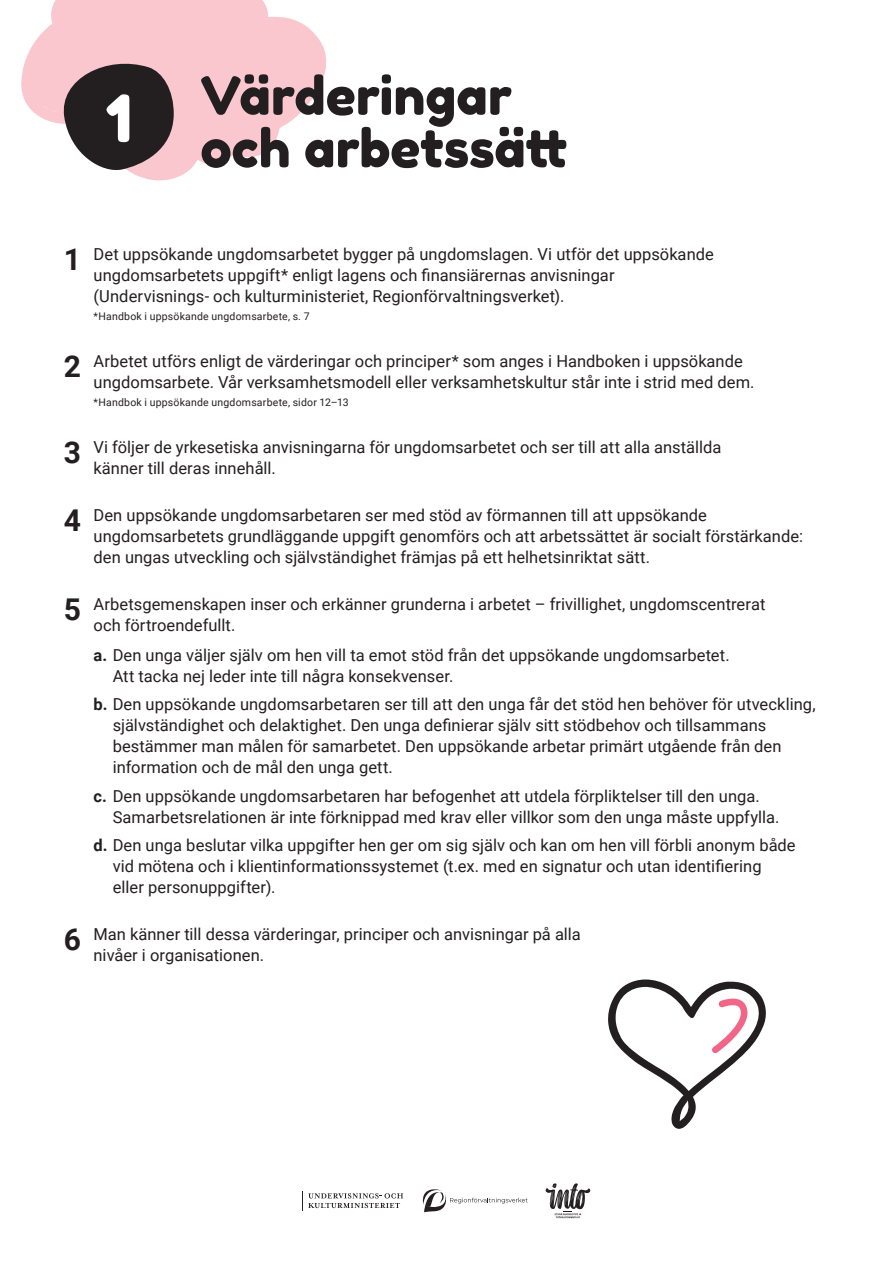
<style>
.page{position:relative;width:893px;height:1263px;background:#fff}
.page>*{position:absolute;margin:0;border:0;box-sizing:border-box;transform-origin:0 0}
.t1{font:64.95px "Fredoka One";color:#fff}
.t2{font:52.5px/52.5px "Fredoka One";color:#231f20}
.t3{font:700 30px "Roboto";color:#231f20}
.t4{font:16.5px/21px "Roboto";letter-spacing:.005em;color:#231f20}
.t5{font:10.5px "Roboto";letter-spacing:.02em;color:#231f20}
.s1{font-weight:700;font-size:30px}
.s2{font-weight:700}
</style>
<div class="page">
<svg style="left:21px;top:0;width:305px;height:181px;fill:#f9c7cd"></svg>
<svg style="left:59px;top:54px;width:115px;height:120px;background:#6b5c5e"></svg>
<svg style="left:608px;top:979px;width:158px;height:150px"></svg>
<svg style="left:545px;top:1183px;width:45px;height:35px"></svg>
<svg style="left:422px;top:1189px;width:106px;height:23px"></svg>
<svg style="left:308px;top:1193px;width:95px;height:16px"></svg>
<h1 class="t1" style="left:106px;top:79px;width:28px">1</h1>
<h2 class="t2" style="left:200px;top:69px;width:368px">Värderingar och arbetssätt</h2>
<h3 class="t3" style="left:64px;top:239px;width:19px">1</h3>
<p class="t4" style="left:94px;top:243px;width:622px">Det uppsökande ungdomsarbetet bygger på ungdomslagen. Vi utför det uppsökande ungdomsarbetets uppgift* enligt lagens och finansiärernas anvisningar (Undervisnings- och kulturministeriet, Regionförvaltningsverket).</p>
<p class="t5" style="left:94px;top:309px;width:218px">*Handbok i uppsökande ungdomsarbete, s. 7</p>
<p class="t4" style="left:94px;top:350px;width:662px;text-indent:-30px"><span class="s1">2</span> Arbetet utförs enligt de värderingar och principer* som anges i Handboken i uppsökande ungdomsarbete. Vår verksamhetsmodell eller verksamhetskultur står inte i strid med dem.</p>
<p class="t5" style="left:94px;top:395px;width:257px">*Handbok i uppsökande ungdomsarbete, sidor 12–13</p>
<p class="t4" style="left:94px;top:435px;width:629px">Vi följer de yrkesetiska anvisningarna för ungdomsarbetet och ser till att alla anställda känner till deras innehåll.</p>
<h3 class="t3" style="left:64px;top:431px;width:19px">3</h3>
<h3 class="t3" style="left:64px;top:499px;width:19px">4</h3>
<p class="t4" style="left:94px;top:504px;width:711px">Den uppsökande ungdomsarbetaren ser med stöd av förmannen till att uppsökande ungdomsarbetets grundläggande uppgift genomförs och att arbetssättet är socialt förstärkande: den ungas utveckling och självständighet främjas på ett helhetsinriktat sätt.</p>
<h3 class="t3" style="left:64px;top:588px;width:19px">5</h3>
<p class="t4" style="left:94px;top:593px;width:673px">Arbetsgemenskapen inser och erkänner grunderna i arbetet – frivillighet, ungdomscentrerat och förtroendefullt.</p>
<p class="t4" style="left:113px;top:644px;width:618px;text-indent:-19px"><span class="s2">a.</span> Den unga väljer själv om hen vill ta emot stöd från det uppsökande ungdomsarbetet.<br>Att tacka nej leder inte till några konsekvenser.</p>
<p class="t4" style="left:113px;top:693px;width:704px;text-indent:-19px"><span class="s2">b.</span> Den uppsökande ungdomsarbetaren ser till att den unga får det stöd hen behöver för utveckling, självständighet och delaktighet. Den unga definierar själv sitt stödbehov och tillsammans bestämmer man målen för samarbetet. Den uppsökande arbetar primärt utgående från den information och de mål den unga gett.</p>
<p class="t4" style="left:113px;top:785px;width:668px;text-indent:-19px"><span class="s2">c.</span> Den uppsökande ungdomsarbetaren har befogenhet att utdela förpliktelser till den unga.<br>Samarbetsrelationen är inte förknippad med krav eller villkor som den unga måste uppfylla.</p>
<p class="t4" style="left:113px;top:834px;width:684px;text-indent:-19px"><span class="s2">d.</span> Den unga beslutar vilka uppgifter hen ger om sig själv och kan om hen vill förbli anonym både vid mötena och i klientinformationssystemet (t.ex. med en signatur och utan identifiering eller personuppgifter).</p>
<h3 class="t3" style="left:64px;top:918px;width:19px">6</h3>
<p class="t4" style="left:94px;top:922px;width:489px">Man känner till dessa värderingar, principer och anvisningar på alla nivåer i organisationen.</p>
</div>
